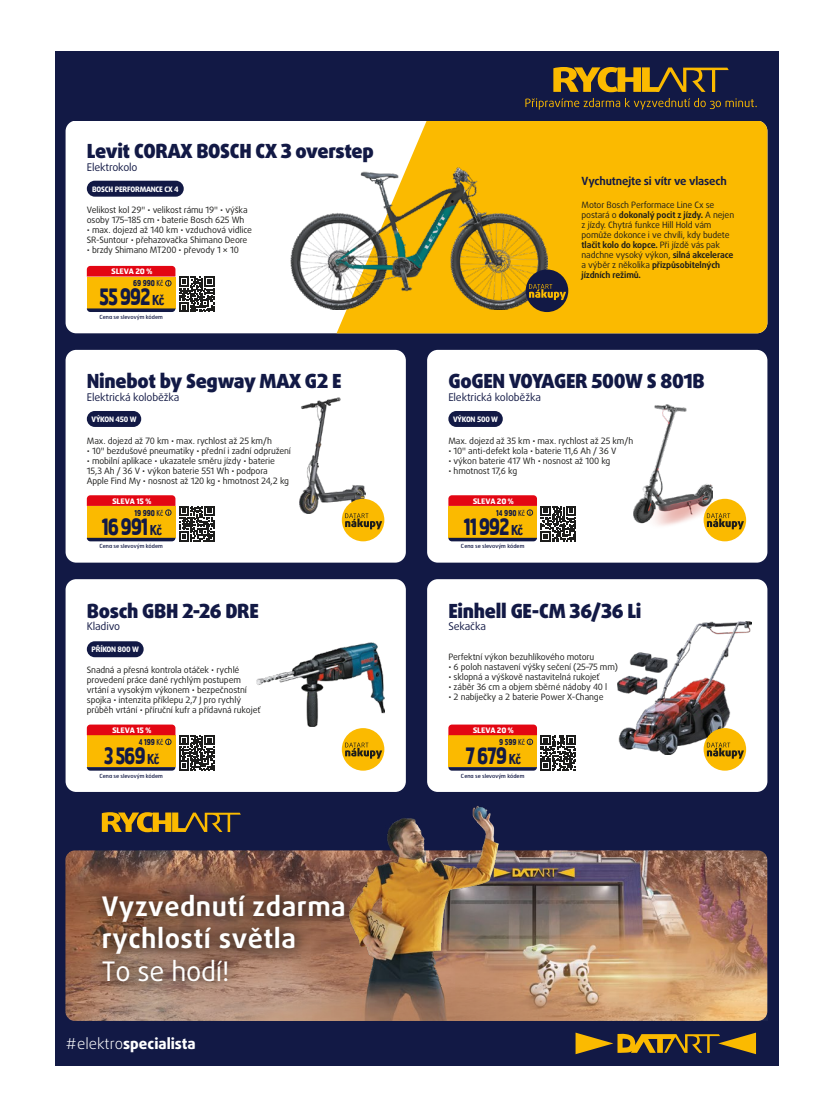
<style>
.page{position:relative;width:833px;height:1117px;background:#fff}
.page>*{position:absolute;margin:0;border:0;box-sizing:border-box;transform-origin:0 0}
.t1{font:700 27px/32.4px "Daxline Pro";letter-spacing:.02em;color:#fff}
.t2{font:27px "Daxline Pro";letter-spacing:-.01em;color:#fff}
.t3{font:700 22.5px "Hermes Datart";letter-spacing:-.075em;color:#121945;scale:.75 1}
.t4{font:900 19.5px "Daxline Pro";letter-spacing:-.015em;color:#121945}
.t5{font:800 15px "Daxline Pro";color:#fff}
.t6{font:700 11.25px "Daxline Pro";letter-spacing:-.015em;color:#121945}
.t7{font:10.62px "Daxline Pro";letter-spacing:-.015em;color:#121945}
.t8{font:8.75px/10px "Daxline Pro";letter-spacing:-.015em;color:#1d1d1b}
.t9{font:700 8.12px "Hermes Datart";color:#121945;scale:.75 1}
.t10{font:800 7.5px "Daxline Pro";letter-spacing:-.025em;color:#fff}
.t11{font:700 7.5px "Hermes Datart";letter-spacing:-.025em;color:#fff}
.t12{font:5.62px "Hermes Datart";color:#121945}
.s1{font-weight:400}
.s2{font-size:13.62px}
.s3{font-weight:700}
.s4{font-weight:300}
</style>
<div class="page">
<div style="left:55px;top:120px;width:723px;height:900px;background:#121945"></div>
<div style="left:66px;top:579px;width:340px;height:212px;background:#fff;border-radius:11px"></div>
<div style="left:427px;top:579px;width:340px;height:212px;background:#fff;border-radius:11px"></div>
<div style="left:66px;top:350px;width:340px;height:212px;background:#fff;border-radius:11px"></div>
<div style="left:427px;top:350px;width:340px;height:212px;background:#fff;border-radius:11px"></div>
<div style="left:66px;top:120px;width:701px;height:213px;background:#fff;border-radius:11px"></div>
<svg style="left:336px;top:120px;width:431px;height:213px;background:#f9bd10"></svg>
<img style="left:618px;top:621px;width:133px;height:133px">
<img style="left:633px;top:404px;width:79px;height:124px">
<img style="left:290px;top:167px;width:257px;height:143px">
<div style="left:87px;top:181px;width:97px;height:16px;background:#121945;border-radius:8px"></div>
<img style="left:65px;top:850px;width:27px;height:170px">
<img style="left:92px;top:806px;width:675px;height:214px">
<img style="left:83px;top:873px;width:282px;height:135px">
<img style="left:299px;top:397px;width:66px;height:116px">
<div style="left:342px;top:498px;width:42px;height:43px;background:#fbba00;border-radius:50%"></div>
<svg style="left:345px;top:513px;width:37px;height:16px"></svg>
<div style="left:703px;top:498px;width:43px;height:43px;background:#fbba00;border-radius:50%"></div>
<svg style="left:707px;top:513px;width:37px;height:16px"></svg>
<div style="left:342px;top:728px;width:42px;height:42px;background:#fbba00;border-radius:50%"></div>
<svg style="left:345px;top:742px;width:37px;height:16px"></svg>
<div style="left:703px;top:728px;width:43px;height:42px;background:#fbba00;border-radius:50%"></div>
<svg style="left:707px;top:742px;width:37px;height:16px"></svg>
<div style="left:87px;top:411px;width:54px;height:16px;background:#121945;border-radius:8px"></div>
<div style="left:448px;top:411px;width:55px;height:16px;background:#121945;border-radius:8px"></div>
<div style="left:87px;top:641px;width:57px;height:16px;background:#121945;border-radius:8px"></div>
<img style="left:256px;top:642px;width:128px;height:84px">
<svg style="left:87px;top:266px;width:127px;height:46px;background:#c88632"></svg>
<svg style="left:87px;top:495px;width:127px;height:46px"></svg>
<svg style="left:448px;top:495px;width:128px;height:46px"></svg>
<svg style="left:87px;top:724px;width:127px;height:46px;background:#cb8833"></svg>
<svg style="left:448px;top:724px;width:128px;height:46px"></svg>
<div style="left:526px;top:269px;width:42px;height:43px;background:#121945;border-radius:50%"></div>
<svg style="left:529px;top:284px;width:37px;height:16px"></svg>
<div style="left:55px;top:51px;width:723px;height:69px;background:#121945"></div>
<div style="left:55px;top:1020px;width:723px;height:45px;background:#121945"></div>
<svg style="left:575px;top:1032px;width:181px;height:21px"></svg>
<svg style="left:553px;top:67px;width:175px;height:25px"></svg>
<svg style="left:525px;top:98px;width:231px;height:11px"></svg>
<h3 class="t4" style="left:87px;top:138px;width:288px">Levit CORAX BOSCH CX 3 overstep</h3>
<p class="t7" style="left:87px;top:160px;width:52px">Elektrokolo</p>
<p class="t8" style="left:87px;top:205px;width:162px">Velikost kol 29" • velikost rámu 19" • výška osoby 175–185 cm • baterie Bosch 625 Wh</p>
<p class="t8" style="left:87px;top:225px;width:167px">• max. dojezd až 140 km • vzduchová vidlice<br>SR-Suntour • přehazovačka Shimano Deore</p>
<p class="t8" style="left:87px;top:245px;width:153px">• brzdy Shimano MT200 • převody 1 × 10</p>
<p class="t10" style="left:92px;top:184px;width:88px">BOSCH PERFORMANCE CX 4</p>
<p class="t11" style="left:111px;top:266px;width:43px">SLEVA 20 %</p>
<p class="t9" style="left:133px;top:278px;width:42px">69 990 <span class="s1">Kč</span></p>
<h2 class="t3" style="left:99px;top:282px;width:88px">55 992 <span class="s2">Kč</span></h2>
<p class="t12" style="left:99px;top:313px;width:65px">Cena se slevovým kódem</p>
<p class="t6" style="left:581px;top:173px;width:147px">Vychutnejte si vítr ve vlasech</p>
<p class="t8" style="left:581px;top:200px;width:154px">Motor Bosch Performace Line Cx se postará o <span class="s3">dokonalý pocit z jízdy.</span> A nejen z jízdy. Chytrá funkce Hill Hold vám pomůže dokonce i ve chvíli, kdy budete <span class="s3">tlačit kolo do kopce.</span> Při jízdě vás pak nadchne vysoký výkon, <span class="s3">silná akcelerace </span>a výběr z několika <span class="s3">přizpůsobitelných jízdních režimů.</span></p>
<h3 class="t4" style="left:87px;top:368px;width:256px">Ninebot by Segway MAX G2 E</h3>
<p class="t7" style="left:87px;top:390px;width:94px">Elektrická koloběžka</p>
<p class="t8" style="left:87px;top:435px;width:187px">Max. dojezd až 70 km • max. rychlost až 25 km/h</p>
<p class="t8" style="left:87px;top:445px;width:206px">• 10" bezdušové pneumatiky • přední i zadní odpružení</p>
<p class="t8" style="left:87px;top:455px;width:204px">• mobilní aplikace • ukazatele směru jízdy • baterie<br>15,3 Ah / 36 V • výkon baterie 551 Wh • podpora<br>Apple Find My • nosnost až 120 kg • hmotnost 24,2 kg</p>
<h3 class="t4" style="left:448px;top:368px;width:258px">GoGEN VOYAGER 500W S 801B</h3>
<p class="t7" style="left:448px;top:390px;width:94px">Elektrická koloběžka</p>
<p class="t8" style="left:448px;top:435px;width:186px">Max. dojezd až 35 km • max. rychlost až 25 km/h</p>
<p class="t8" style="left:448px;top:445px;width:169px">• 10" anti-defekt kola • baterie 11,6 Ah / 36 V</p>
<p class="t8" style="left:448px;top:455px;width:164px">• výkon baterie 417 Wh • nosnost až 100 kg</p>
<p class="t8" style="left:448px;top:465px;width:70px">• hmotnost 17,6 kg</p>
<p class="t10" style="left:92px;top:414px;width:46px">VÝKON 450 W</p>
<p class="t10" style="left:453px;top:414px;width:46px">VÝKON 500 W</p>
<p class="t11" style="left:112px;top:496px;width:41px">SLEVA 15 %</p>
<p class="t11" style="left:473px;top:496px;width:43px">SLEVA 20 %</p>
<p class="t9" style="left:134px;top:507px;width:40px">19 990 <span class="s1">Kč</span></p>
<p class="t9" style="left:496px;top:507px;width:40px">14 990 <span class="s1">Kč</span></p>
<h2 class="t3" style="left:101px;top:511px;width:82px">16 991 <span class="s2">Kč</span></h2>
<h2 class="t3" style="left:463px;top:511px;width:81px">11 992 <span class="s2">Kč</span></h2>
<p class="t12" style="left:99px;top:542px;width:65px">Cena se slevovým kódem</p>
<p class="t12" style="left:461px;top:542px;width:65px">Cena se slevovým kódem</p>
<h3 class="t4" style="left:87px;top:597px;width:173px">Bosch GBH 2-26 DRE</h3>
<p class="t7" style="left:87px;top:619px;width:35px">Kladivo</p>
<p class="t8" style="left:87px;top:664px;width:175px">Snadná a přesná kontrola otáček • rychlé provedení práce dané rychlým postupem vrtání a vysokým výkonem • bezpečnostní spojka • intenzita příklepu 2,7 J pro rychlý průběh vrtání • příruční kufr a přídavná rukojeť</p>
<p class="t10" style="left:91px;top:644px;width:49px">PŘÍKON 800 W</p>
<h3 class="t4" style="left:448px;top:597px;width:195px">Einhell GE-CM 36/36 Li</h3>
<p class="t7" style="left:448px;top:619px;width:39px">Sekačka</p>
<p class="t8" style="left:448px;top:652px;width:147px">Perfektní výkon bezuhlíkového motoru</p>
<p class="t8" style="left:448px;top:662px;width:171px">• 6 poloh nastavení výšky sečení (25–75 mm)</p>
<p class="t8" style="left:448px;top:672px;width:153px">• sklopná a výškově nastavitelná rukojeť</p>
<p class="t8" style="left:448px;top:682px;width:160px">• záběr 36 cm a objem sběrné nádoby 40 l</p>
<p class="t8" style="left:448px;top:692px;width:157px">• 2 nabíječky a 2 baterie Power X-Change</p>
<p class="t11" style="left:112px;top:725px;width:41px">SLEVA 15 %</p>
<p class="t11" style="left:473px;top:725px;width:43px">SLEVA 20 %</p>
<p class="t9" style="left:139px;top:736px;width:34px">4 199 <span class="s1">Kč</span></p>
<p class="t9" style="left:499px;top:736px;width:36px">9 599 <span class="s1">Kč</span></p>
<h2 class="t3" style="left:104px;top:741px;width:75px">3 569 <span class="s2">Kč</span></h2>
<h2 class="t3" style="left:465px;top:741px;width:75px">7 679 <span class="s2">Kč</span></h2>
<p class="t12" style="left:99px;top:771px;width:65px">Cena se slevovým kódem</p>
<p class="t12" style="left:461px;top:771px;width:65px">Cena se slevovým kódem</p>
<h1 class="t1" style="left:102px;top:890px;width:245px">Vyzvednutí zdarma rychlostí světla</h1>
<h1 class="t2" style="left:102px;top:952px;width:129px">To se hodí!</h1>
<h3 class="t5" style="left:66px;top:1033px;width:132px"><span class="s4">#elektro</span>specialista</h3>
</div>
